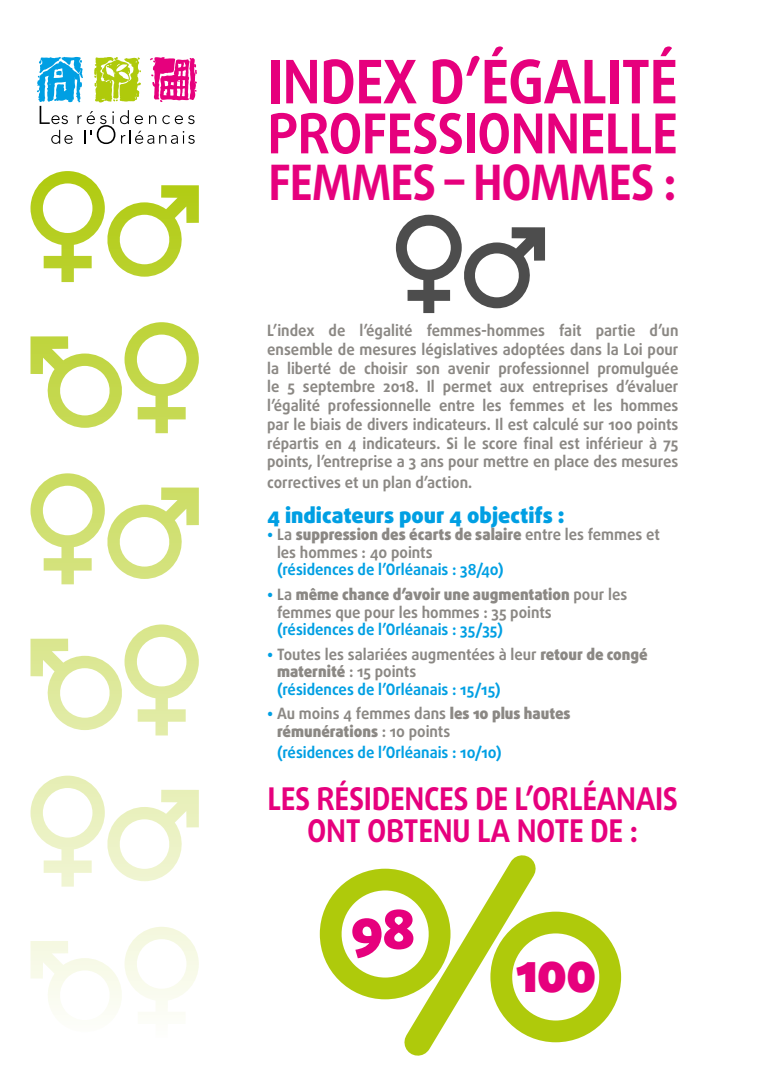
<style>
.page{position:relative;width:780px;height:1088px;background:#fff}
.page>*{position:absolute;margin:0;border:0;box-sizing:border-box;transform-origin:0 0}
.t1{font:700 60px "Daxline Pro";letter-spacing:-.015em;color:#e6007d;scale:.95 1}
.t2{font:900 55.38px "Daxline Pro";color:#e6007d;scale:.9 1}
.t3{font:900 55.38px "Daxline Pro";color:#e6007d}
.t4{font:700 55px "Daxline Pro";letter-spacing:-.015em;color:#e6007d;scale:.95 1}
.t5{font:700 48.75px "Daxline Pro";letter-spacing:-.025em;color:#e6007d;scale:.95 1}
.t6{font:700 31.25px/32.5px "Daxline Pro";letter-spacing:-.015em;color:#e6007d;text-align:center;scale:.95 1}
.t7{font:900 21.25px "Daxline Pro";color:#009fe3}
.t8{font:700 15.62px/18.8px "Daxline Pro";color:#8b8884;scale:.95 1}
.t9{font:900 15.62px/17.5px "Daxline Pro";color:#8b8884;scale:.95 1}
.t10{font:700 15.62px "Daxline Pro";color:#009fe3;scale:.95 1}
.s1{color:#009fe3}
.s2{font-weight:900}
.s3{font-weight:700;color:#009fe3}
.s4{font-weight:700}
</style>
<div class="page">
<svg style="left:396px;top:215px;width:149px;height:98px"></svg>
<svg style="left:30px;top:171px;width:169px;height:111px"></svg>
<svg style="left:30px;top:473px;width:169px;height:111px"></svg>
<svg style="left:30px;top:775px;width:169px;height:111px"></svg>
<svg style="left:30px;top:322px;width:169px;height:111px"></svg>
<svg style="left:30px;top:624px;width:169px;height:111px"></svg>
<svg style="left:30px;top:927px;width:169px;height:84px"></svg>
<svg style="left:320px;top:869px;width:61px;height:130px"></svg>
<svg style="left:559px;top:911px;width:62px;height:131px"></svg>
<svg style="left:381px;top:855px;width:178px;height:201px"></svg>
<svg style="left:37px;top:57px;width:160px;height:87px"></svg>
<p class="t1" style="left:267px;top:42px;width:433px">INDEX D’ÉGALITÉ</p>
<p class="t4" style="left:267px;top:97px;width:433px">PROFESSIONNELLE</p>
<p class="t5" style="left:268px;top:150px;width:431px">FEMMES – HOMMES :</p>
<p class="t8" style="left:267px;top:321px;width:434px;text-align:justify">L’index de l’égalité femmes-hommes fait partie d’un ensemble de mesures législatives adoptées dans la Loi pour la liberté de choisir son avenir professionnel promulguée le 5 septembre 2018. Il permet aux entreprises d’évaluer l’égalité professionnelle entre les femmes et les hommes par le biais de divers indicateurs. Il est calculé sur 100 points répartis en 4 indicateurs. Si le score final est inférieur à 75 points, l’entreprise a 3 ans pour mettre en place des mesures</p>
<p class="t8" style="left:267px;top:474px;width:217px">correctives et un plan d’action.</p>
<p class="t7" style="left:267px;top:501px;width:299px">4 indicateurs pour 4 objectifs :</p>
<p class="t8" style="left:277px;top:526px;width:404px;line-height:17.5px;text-indent:-10px"><span class="s1">•</span> La <span class="s2">suppression des écarts de salaire</span> entre les femmes et les hommes : 40 points<br><span class="s1">(résidences de l’Orléanais : 38/40)</span></p>
<p class="t8" style="left:277px;top:586px;width:370px;line-height:17.5px;text-indent:-10px"><span class="s1">•</span> La <span class="s2">même chance d’avoir une augmentation</span> pour les femmes que pour les hommes : 35 points <span class="s1">(résidences de l’Orléanais : 35/35)</span></p>
<p class="t8" style="left:277px;top:645px;width:392px;line-height:17.5px;text-indent:-10px"><span class="s1">•</span> Toutes les salariées augmentées à leur <span class="s2">retour de congé maternité</span> : 15 points<br><span class="s1">(résidences de l’Orléanais : 15/15)</span></p>
<p class="t9" style="left:277px;top:705px;width:310px;text-indent:-10px"><span class="s3">•</span> <span class="s4">Au moins 4 femmes dans</span> les 10 plus hautes rémunérations <span class="s4">: 10 points</span></p>
<p class="t10" style="left:277px;top:742px;width:238px">(résidences de l’Orléanais : 10/10)</p>
<p class="t6" style="left:267px;top:782px;width:434px">LES RÉSIDENCES DE L’ORLÉANAIS<br>ONT OBTENU LA NOTE DE :</p>
<p class="t3" style="left:350px;top:892px;width:66px">98</p>
<p class="t2" style="left:515px;top:935px;width:91px">100</p>
</div>
